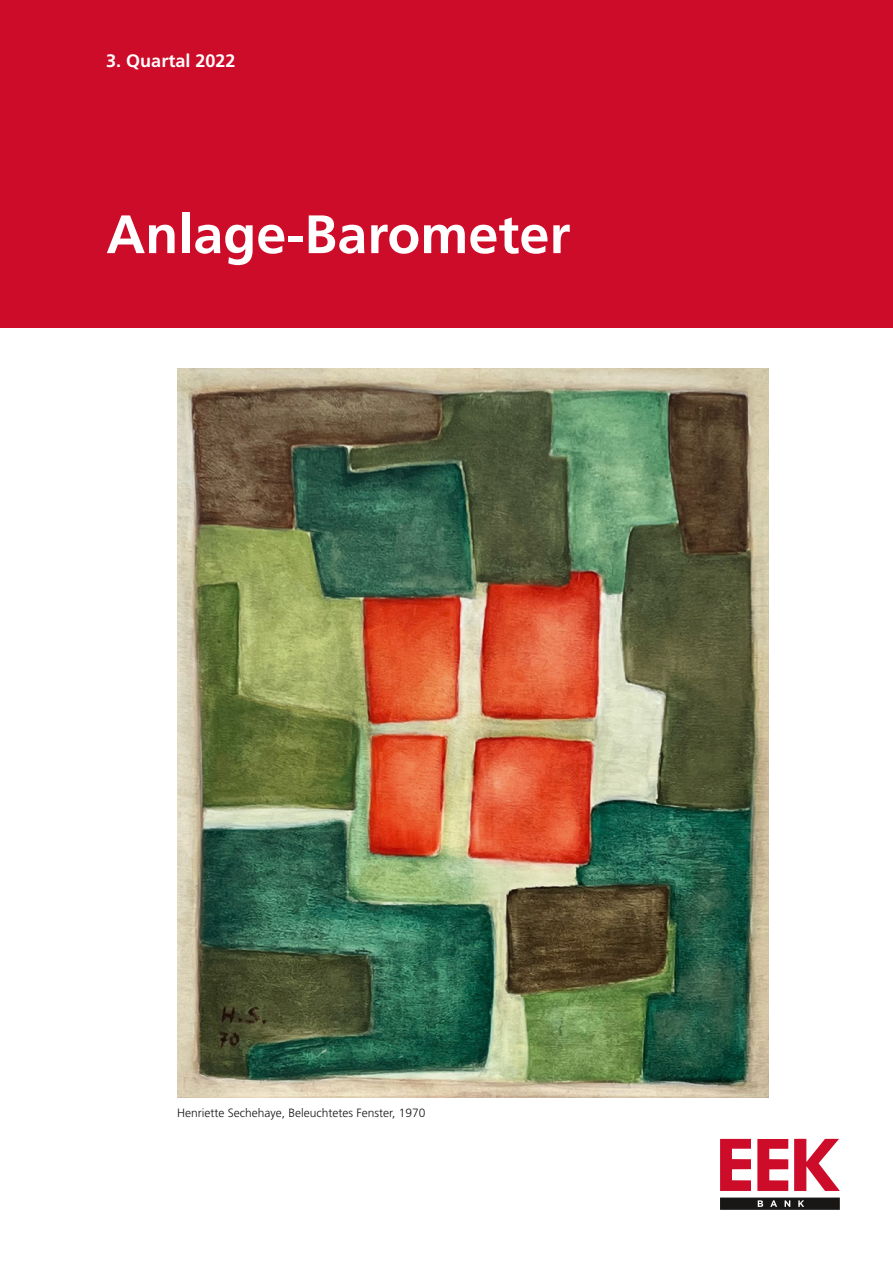
<style>
.page{position:relative;width:893px;height:1263px;background:#fff}
.page>*{position:absolute;margin:0;border:0;box-sizing:border-box;transform-origin:0 0}
.t1{font:700 54px "Frutiger LT Std";color:#fff}
.t2{font:700 18px "Frutiger LT Std";color:#fff}
.t3{font:300 12px "Frutiger LT Std";color:#181716}
</style>
<div class="page">
<svg style="left:757px;top:1139px;width:31px;height:52px"></svg>
<svg style="left:794px;top:1139px;width:46px;height:52px"></svg>
<svg style="left:720px;top:1139px;width:31px;height:52px"></svg>
<svg style="left:720px;top:1197px;width:120px;height:13px;background:#323130"></svg>
<div style="left:0;top:0;width:893px;height:327px;background:#cd0c2a"></div>
<img style="left:177px;top:368px;width:592px;height:729px">
<h2 class="t2" style="left:106px;top:50px;width:131px">3. Quartal 2022</h2>
<h1 class="t1" style="left:106px;top:203px;width:466px">Anlage-Barometer</h1>
<p class="t3" style="left:177px;top:1106px;width:250px">Henriette Sechehaye, Beleuchtetes Fenster, 1970</p>
</div>
